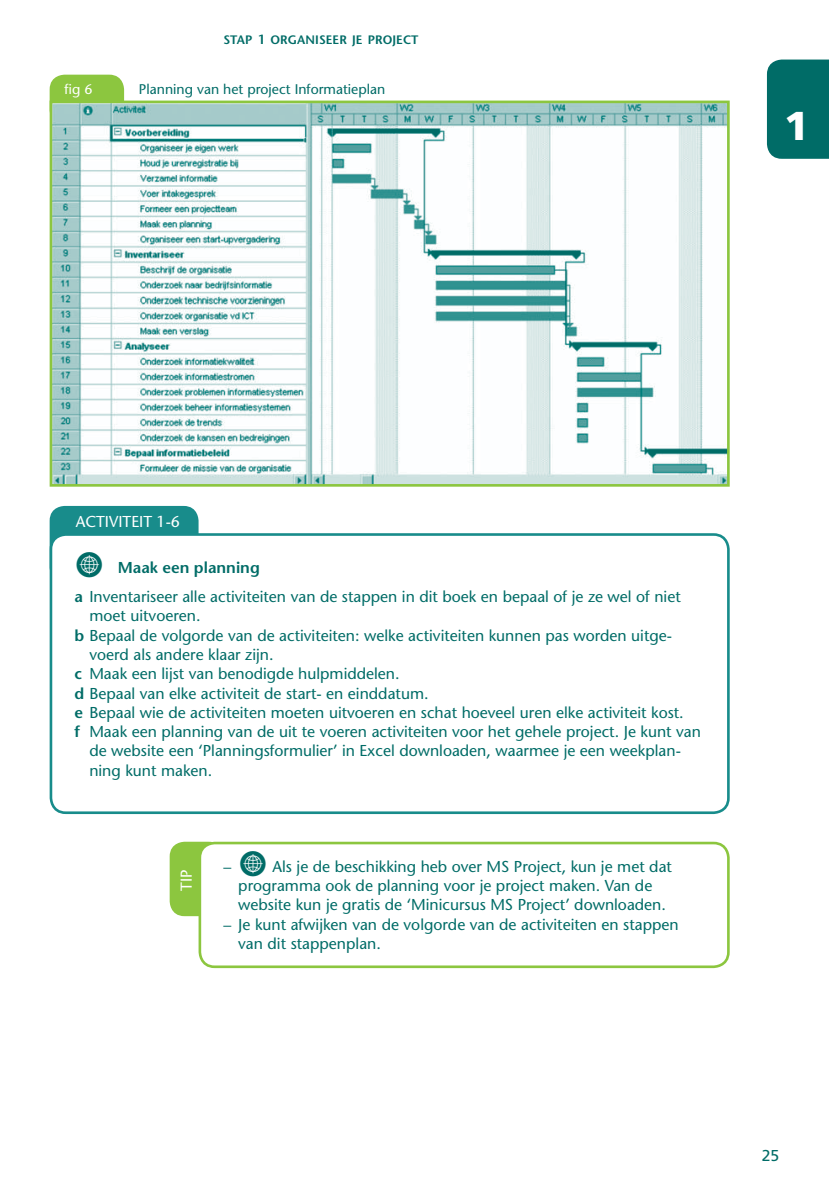
<style>
.page{position:relative;width:829px;height:1191px;background:#fff}
.page>*{position:absolute;margin:0;border:0;box-sizing:border-box;transform-origin:0 0}
.t1{font:900 40.25px "Frutiger";color:#fff}
.t2{font:15.75px/19.2px "Stone Sans";color:#006c67}
.t3{font:15.75px "Stone Sans";color:#fff}
.t4{font:15.75px "Frutiger";color:#006c67}
.t5{font:14px "Stone Sans";color:#006c67}
.t6{font:14px "Stone Sans";color:#fff}
.t7{font:600 12.25px "Stone Sans";letter-spacing:.005em;color:#006c67}
.s1{font-size:13.12px}
.s2{font-family:"WN Aardrijkskunde Ikonen";font-size:29.75px}
.s3{font-family:"WN Aardrijkskunde Ikonen";font-size:29.75px;color:#fff}
.s4{font-weight:600}
</style>
<div class="page">
<div style="left:766px;top:60px;width:62px;height:99px;background:#006c67"></div>
<div style="left:50px;top:75px;width:74px;height:50px;background:#8cc63f;border-radius:15px"></div>
<img style="left:54px;top:105px;width:671px;height:377px">
<div style="left:50px;top:101px;width:679px;height:385px;border:3px solid #8cc63f"></div>
<div style="left:50px;top:506px;width:148px;height:76px;background:#188c8b;border-radius:15px"></div>
<div style="left:51px;top:534px;width:677px;height:278px;background:#fff;border-radius:15px"></div>
<div style="left:50px;top:533px;width:679px;height:281px;border:3px solid #188c8b;border-radius:15px"></div>
<div style="left:170px;top:841px;width:53px;height:75px;background:#8cc63f;border-radius:15px"></div>
<div style="left:200px;top:843px;width:528px;height:123px;background:#fff;border-radius:15px"></div>
<div style="left:198px;top:841px;width:531px;height:127px;border:3px solid #8cc63f;border-radius:15px"></div>
<p class="t7" style="left:223px;top:35px;width:197px">STAP <span class="s1">1</span> ORGANISEER JE PROJECT</p>
<p class="t6" style="left:64px;top:83px;width:29px">fig 6</p>
<p class="t5" style="left:139px;top:83px;width:248px">Planning van het project Informatieplan</p>
<h1 class="t1" style="left:784px;top:110px;width:26px">1</h1>
<p class="t3" style="left:76px;top:515px;width:106px">ACTIVITEIT 1-6</p>
<p class="t2" style="left:74px;top:555px;width:607px;line-height:28.9px"><span class="s2">c</span><span class="s3">C</span> <span class="s4">Maak een planning<br>a</span> Inventariseer alle activiteiten van de stappen in dit boek en bepaal of je ze wel of niet</p>
<p class="t2" style="left:89px;top:608px;width:113px">moet uitvoeren.</p>
<p class="t2" style="left:74px;top:627px;width:599px"><span class="s4">b</span> Bepaal de volgorde van de activiteiten: welke activiteiten kunnen pas worden uitge-</p>
<p class="t2" style="left:89px;top:646px;width:186px">voerd als andere klaar zijn.</p>
<p class="t2" style="left:74px;top:666px;width:326px"><span class="s4">c</span> Maak een lijst van benodigde hulpmiddelen.</p>
<p class="t2" style="left:74px;top:685px;width:355px"><span class="s4">d</span> Bepaal van elke activiteit de start- en einddatum.</p>
<p class="t2" style="left:74px;top:704px;width:610px"><span class="s4">e</span> Bepaal wie de activiteiten moeten uitvoeren en schat hoeveel uren elke activiteit kost.</p>
<p class="t2" style="left:74px;top:723px;width:628px"><span class="s4">f</span> Maak een planning van de uit te voeren activiteiten voor het gehele project. Je kunt van</p>
<p class="t2" style="left:89px;top:743px;width:593px">de website een ‘Planningsformulier’ in Excel downloaden, waarmee je een weekplan-</p>
<p class="t2" style="left:89px;top:762px;width:124px">ning kunt maken.</p>
<p class="t3" style="left:180px;top:891px;width:23px;rotate:-90deg">TIP</p>
<p class="t2" style="left:223px;top:858px;width:450px;text-align:center">– <span class="s2">c</span><span class="s3">C</span> Als je de beschikking heb over MS Project, kun je met dat programma ook de planning voor je project maken. Van de website kun je gratis de ‘Minicursus MS Project’ downloaden.</p>
<p class="t2" style="left:238px;top:916px;width:442px;text-indent:-15px">– Je kunt afwijken van de volgorde van de activiteiten en stappen van dit stappenplan.</p>
<p class="t4" style="left:761px;top:1148px;width:19px">25</p>
</div>
